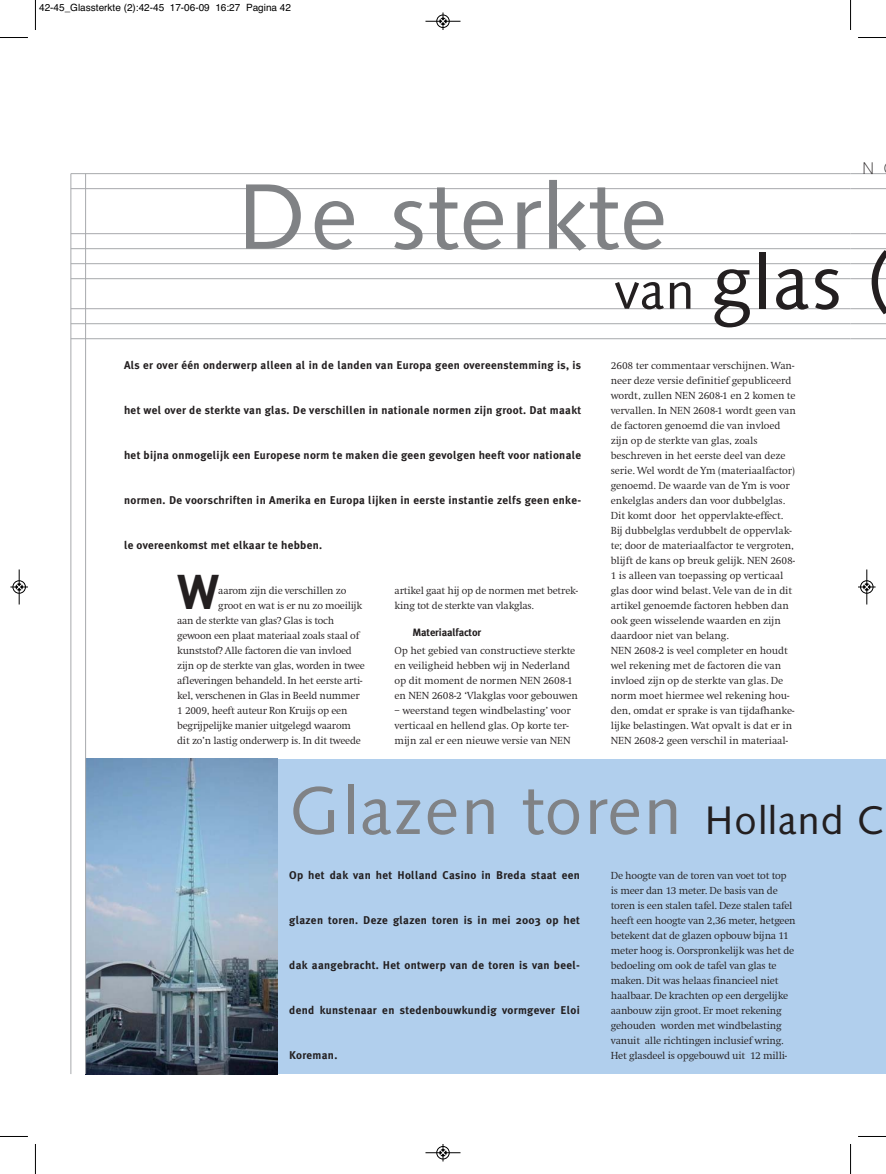
<style>
.page{position:relative;width:886px;height:1174px;background:#fff}
.page>*{position:absolute;margin:0;border:0;box-sizing:border-box;transform-origin:0 0}
.t1{font:96.25px "Saxony";letter-spacing:.01em;color:#808285}
.t2{font:80px "Saxony";color:#231f20}
.t3{font:70px "Saxony";letter-spacing:.01em;color:#808285}
.t4{font:700 48px "DIN";color:#231f20}
.t5{font:200 17.5px "Saxony";color:#231f20}
.t6{font:700 11.25px "Meta Plus";letter-spacing:.025em;color:#231f20}
.t7{font:300 10.62px/15px "Swift";letter-spacing:-.02em;color:#231f20}
.t8{font:700 10.62px "Meta Plus";letter-spacing:-.01em;color:#231f20}
.t9{font:10px "Helvetica";color:#000}
.s1{font-size:53.75px}
.s2{font-size:41.25px;color:#231f20}
</style>
<div class="page">
<div style="left:86px;top:759px;width:800px;height:315px;background:#b1cfed"></div>
<hr style="left:850px;top:173px;width:36px;height:1px;background:#a7a9ac">
<hr style="left:850px;top:188px;width:36px;height:1px;background:#a7a9ac">
<hr style="left:850px;top:233px;width:36px;height:1px;background:#a7a9ac">
<hr style="left:850px;top:248px;width:36px;height:1px;background:#a7a9ac">
<hr style="left:850px;top:263px;width:36px;height:1px;background:#a7a9ac">
<hr style="left:850px;top:278px;width:36px;height:1px;background:#a7a9ac">
<hr style="left:850px;top:308px;width:36px;height:1px;background:#a7a9ac">
<hr style="left:850px;top:323px;width:36px;height:1px;background:#a7a9ac">
<hr style="left:850px;top:338px;width:36px;height:1px;background:#a7a9ac">
<hr style="left:71px;top:173px;width:779px;height:1px;background:#a7a9ac">
<hr style="left:71px;top:188px;width:779px;height:1px;background:#a7a9ac">
<hr style="left:71px;top:233px;width:779px;height:1px;background:#a7a9ac">
<hr style="left:71px;top:248px;width:779px;height:1px;background:#a7a9ac">
<hr style="left:71px;top:263px;width:779px;height:1px;background:#a7a9ac">
<hr style="left:71px;top:278px;width:779px;height:1px;background:#a7a9ac">
<hr style="left:71px;top:308px;width:779px;height:1px;background:#a7a9ac">
<hr style="left:71px;top:323px;width:779px;height:1px;background:#a7a9ac">
<hr style="left:71px;top:338px;width:779px;height:1px;background:#a7a9ac">
<img style="left:86px;top:759px;width:191px;height:315px">
<hr style="left:71px;top:174px;width:1px;height:900px;background:#a7a9ac">
<hr style="left:85px;top:174px;width:1px;height:900px;background:#a7a9ac">
<hr style="left:35px;top:0;width:1px;height:30px;background:#000">
<svg style="left:0;top:37px;width:28px;height:1px"></svg>
<hr style="left:850px;top:0;width:1px;height:30px;background:#000">
<svg style="left:858px;top:37px;width:28px;height:1px"></svg>
<hr style="left:35px;top:1143px;width:1px;height:30px;background:#000">
<svg style="left:0;top:1136px;width:28px;height:1px"></svg>
<hr style="left:850px;top:1143px;width:1px;height:30px;background:#000">
<svg style="left:858px;top:1136px;width:28px;height:1px"></svg>
<div style="left:436px;top:15px;width:13px;height:13px;border:1px solid #fff;border-radius:50%"></div>
<hr style="left:425px;top:21px;width:35px;height:1px;background:#000">
<div style="left:437px;top:15px;width:12px;height:13px;border:1px solid #000;border-radius:50%"></div>
<svg style="left:440px;top:12px;width:6px;height:18px"></svg>
<div style="left:436px;top:1146px;width:13px;height:13px;border:1px solid #fff;border-radius:50%"></div>
<hr style="left:425px;top:1152px;width:35px;height:1px;background:#000">
<div style="left:437px;top:1146px;width:12px;height:13px;border:1px solid #000;border-radius:50%"></div>
<svg style="left:440px;top:1144px;width:6px;height:17px"></svg>
<hr style="left:19px;top:569px;width:1px;height:35px;background:#000">
<div style="left:13px;top:580px;width:13px;height:13px;border:1px solid #000;border-radius:50%"></div>
<svg style="left:10px;top:584px;width:18px;height:6px"></svg>
<hr style="left:866px;top:569px;width:1px;height:35px;background:#000">
<div style="left:860px;top:580px;width:13px;height:13px;border:1px solid #000;border-radius:50%"></div>
<svg style="left:858px;top:584px;width:17px;height:6px"></svg>
<p class="t9" style="left:39px;top:2px;width:253px">42-45_Glassterkte (2):42-45 17-06-09 16:27 Pagina 42</p>
<h3 class="t5" style="left:862px;top:161px;width:14px">N</h3>
<h1 class="t1" style="left:240px;top:180px;width:432px">De sterkte</h1>
<h2 class="t2" style="left:615px;top:251px;width:276px"><span class="s1">van</span> glas (</h2>
<p class="t6" style="left:124px;top:360px;width:459px">Als er over één onderwerp alleen al in de landen van Europa geen overeenstemming is, is</p>
<p class="t6" style="left:124px;top:405px;width:459px">het wel over de sterkte van glas. De verschillen in nationale normen zijn groot. Dat maakt</p>
<p class="t6" style="left:124px;top:450px;width:459px">het bijna onmogelijk een Europese norm te maken die geen gevolgen heeft voor nationale</p>
<p class="t6" style="left:124px;top:495px;width:459px">normen. De voorschriften in Amerika en Europa lijken in eerste instantie zelfs geen enke-</p>
<p class="t6" style="left:124px;top:540px;width:200px">le overeenkomst met elkaar te hebben.</p>
<p class="t7" style="left:395px;top:583px;width:185px">artikel gaat hij op de normen met betrek&shy;king tot de sterkte van vlakglas.</p>
<p class="t8" style="left:412px;top:628px;width:70px">Materiaalfactor</p>
<p class="t7" style="left:395px;top:643px;width:185px">Op het gebied van constructieve sterkte en veiligheid hebben wij in Nederland op dit moment de normen NEN 2608-1 en NEN 2608-2 ‘Vlakglas voor gebouwen</p>
<p class="t7" style="left:395px;top:703px;width:178px">– weerstand tegen windbelasting’ voor verticaal en hellend glas. Op korte ter&shy;mijn zal er een nieuwe versie van NEN</p>
<h3 class="t4" style="left:177px;top:574px;width:44px">W</h3>
<p class="t7" style="left:218px;top:583px;width:130px">aarom zijn die verschillen zo</p>
<p class="t7" style="left:218px;top:598px;width:146px">groot en wat is er nu zo moeilijk</p>
<p class="t7" style="left:177px;top:613px;width:159px">aan de sterkte van glas? Glas is toch</p>
<p class="t7" style="left:177px;top:628px;width:183px">gewoon een plaat materiaal zoals staal of</p>
<p class="t7" style="left:177px;top:643px;width:176px">kunststof? Alle factoren die van invloed</p>
<p class="t7" style="left:177px;top:658px;width:189px">zijn op de sterkte van glas, worden in twee</p>
<p class="t7" style="left:177px;top:673px;width:187px">afleveringen behandeld. In het eerste arti-</p>
<p class="t7" style="left:177px;top:688px;width:184px">kel, verschenen in Glas in Beeld nummer</p>
<p class="t7" style="left:177px;top:703px;width:172px">1 2009, heeft auteur Ron Kruijs op een</p>
<p class="t7" style="left:177px;top:718px;width:175px">begrijpelijke manier uitgelegd waarom</p>
<p class="t7" style="left:177px;top:733px;width:185px">dit zo’n lastig onderwerp is. In dit tweede</p>
<p class="t7" style="left:611px;top:358px;width:187px">2608 ter commentaar verschijnen. Wan&shy;neer deze versie definitief gepubliceerd wordt, zullen NEN 2608-1 en 2 komen te vervallen. In NEN 2608-1 wordt geen van de factoren genoemd die van invloed zijn op de sterkte van glas, zoals beschreven in het eerste deel van deze serie. Wel wordt de Ym (materiaalfactor) genoemd. De waarde van de Ym is voor enkelglas anders dan voor dubbelglas.<br>Dit komt door het oppervlakte-effect.<br>Bij dubbelglas verdubbelt de oppervlak&shy;te; door de materiaalfactor te vergroten, blijft de kans op breuk gelijk. NEN 2608- 1 is alleen van toepassing op verticaal glas door wind belast. Vele van de in dit artikel genoemde factoren hebben dan ook geen wisselende waarden en zijn daardoor niet van belang.<br>NEN 2608-2 is veel completer en houdt wel rekening met de factoren die van invloed zijn op de sterkte van glas. De norm moet hiermee wel rekening hou&shy;den, omdat er sprake is van tijdafhanke&shy;lijke belastingen. Wat opvalt is dat er in NEN 2608-2 geen verschil in materiaal-</p>
<h3 class="t3" style="left:291px;top:783px;width:596px">Glazen toren <span class="s2">Holland C</span></h3>
<p class="t6" style="left:289px;top:870px;width:292px">Op het dak van het Holland Casino in Breda staat een</p>
<p class="t6" style="left:289px;top:915px;width:292px">glazen toren. Deze glazen toren is in mei 2003 op het</p>
<p class="t6" style="left:289px;top:960px;width:292px">dak aangebracht. Het ontwerp van de toren is van beel-</p>
<p class="t6" style="left:289px;top:1005px;width:292px">dend kunstenaar en stedenbouwkundig vormgever Eloi</p>
<p class="t6" style="left:289px;top:1050px;width:50px">Koreman.</p>
<p class="t7" style="left:611px;top:868px;width:186px">De hoogte van de toren van voet tot top is meer dan 13 meter. De basis van de toren is een stalen tafel. Deze stalen tafel heeft een hoogte van 2,36 meter, hetgeen betekent dat de glazen opbouw bijna 11 meter hoog is. Oorspronkelijk was het de bedoeling om ook de tafel van glas te maken. Dit was helaas financieel niet haalbaar. De krachten op een dergelijke aanbouw zijn groot. Er moet rekening gehouden worden met windbelasting vanuit alle richtingen inclusief wring.<br>Het glasdeel is opgebouwd uit 12 milli-</p>
</div>
